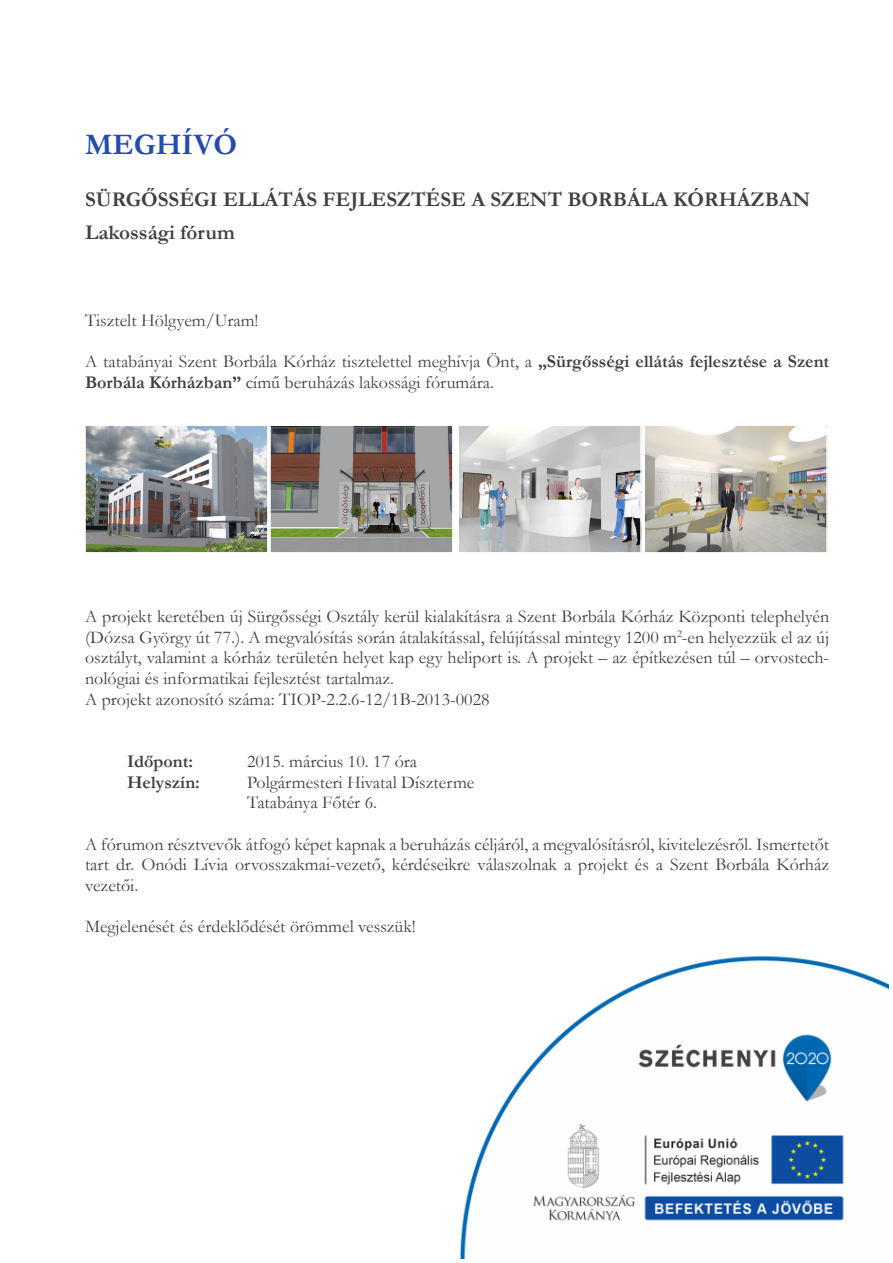
<style>
.page{position:relative;width:893px;height:1263px;background:#fff}
.page>*{position:absolute;margin:0;border:0;box-sizing:border-box;transform-origin:0 0}
.t1{font:700 30px "Garamond";color:#244bae}
.t2{font:700 21px "Garamond";color:#404040}
.t3{font:18px/20.7px "Garamond";color:#404040;text-align:justify}
.t4{font:700 18px "Garamond";color:#404040}
.s1{font-weight:700}
</style>
<div class="page">
<img style="left:459px;top:956px;width:430px;height:303px">
<img style="left:87px;top:427px;width:179px;height:124px">
<div style="left:84px;top:424px;width:185px;height:130px;border:2px solid #fff"></div>
<img style="left:272px;top:427px;width:179px;height:124px">
<div style="left:269px;top:424px;width:185px;height:130px;border:2px solid #fff"></div>
<img style="left:460px;top:427px;width:179px;height:124px">
<div style="left:457px;top:424px;width:185px;height:130px;border:2px solid #fff"></div>
<img style="left:646px;top:427px;width:179px;height:124px">
<div style="left:643px;top:424px;width:185px;height:130px;border:2px solid #fff"></div>
<p class="t1" style="left:85px;top:124px;width:154px">MEGHÍVÓ</p>
<p class="t2" style="left:85px;top:185px;width:727px">SÜRGŐSSÉGI ELLÁTÁS FEJLESZTÉSE A SZENT BORBÁLA KÓRHÁZBAN</p>
<p class="t2" style="left:85px;top:218px;width:151px">Lakossági fórum</p>
<p class="t3" style="left:85px;top:309px;width:175px">Tisztelt Hölgyem/Uram!</p>
<p class="t3" style="left:85px;top:350px;width:746px">A tatabányai Szent Borbála Kórház tisztelettel meghívja Önt, a <span class="s1">„Sürgősségi ellátás fejlesztése a Szent<br>Borbála Kórházban”</span> című beruházás lakossági fórumára.</p>
<p class="t3" style="left:85px;top:605px;width:746px">A projekt keretében új Sürgősségi Osztály kerül kialakításra a Szent Borbála Kórház Központi telephelyén (Dózsa György út 77.). A megvalósítás során átalakítással, felújítással mintegy 1200 m<sup>2</sup>-en helyezzük el az új osztályt, valamint a kórház területén helyet kap egy heliport is. A projekt – az építkezésen túl – orvostech&shy;nológiai és informatikai fejlesztést tartalmaz.</p>
<p class="t3" style="left:85px;top:688px;width:406px">A projekt azonosító száma: TIOP-2.2.6-12/1B-2013-0028</p>
<p class="t4" style="left:127px;top:749px;width:68px">Időpont:</p>
<p class="t3" style="left:247px;top:750px;width:172px">2015. március 10. 17 óra</p>
<p class="t4" style="left:127px;top:769px;width:74px">Helyszín:</p>
<p class="t3" style="left:247px;top:771px;width:229px">Polgármesteri Hivatal Díszterme</p>
<p class="t3" style="left:247px;top:792px;width:132px">Tatabánya Főtér 6.</p>
<p class="t3" style="left:85px;top:833px;width:746px">A fórumon résztvevők átfogó képet kapnak a beruházás céljáról, a megvalósításról, kivitelezésről. Ismertetőt tart dr. Onódi Lívia orvosszakmai-vezető, kérdéseikre válaszolnak a projekt és a Szent Borbála Kórház vezetői.</p>
<p class="t3" style="left:85px;top:916px;width:332px">Megjelenését és érdeklődését örömmel vesszük!</p>
</div>
